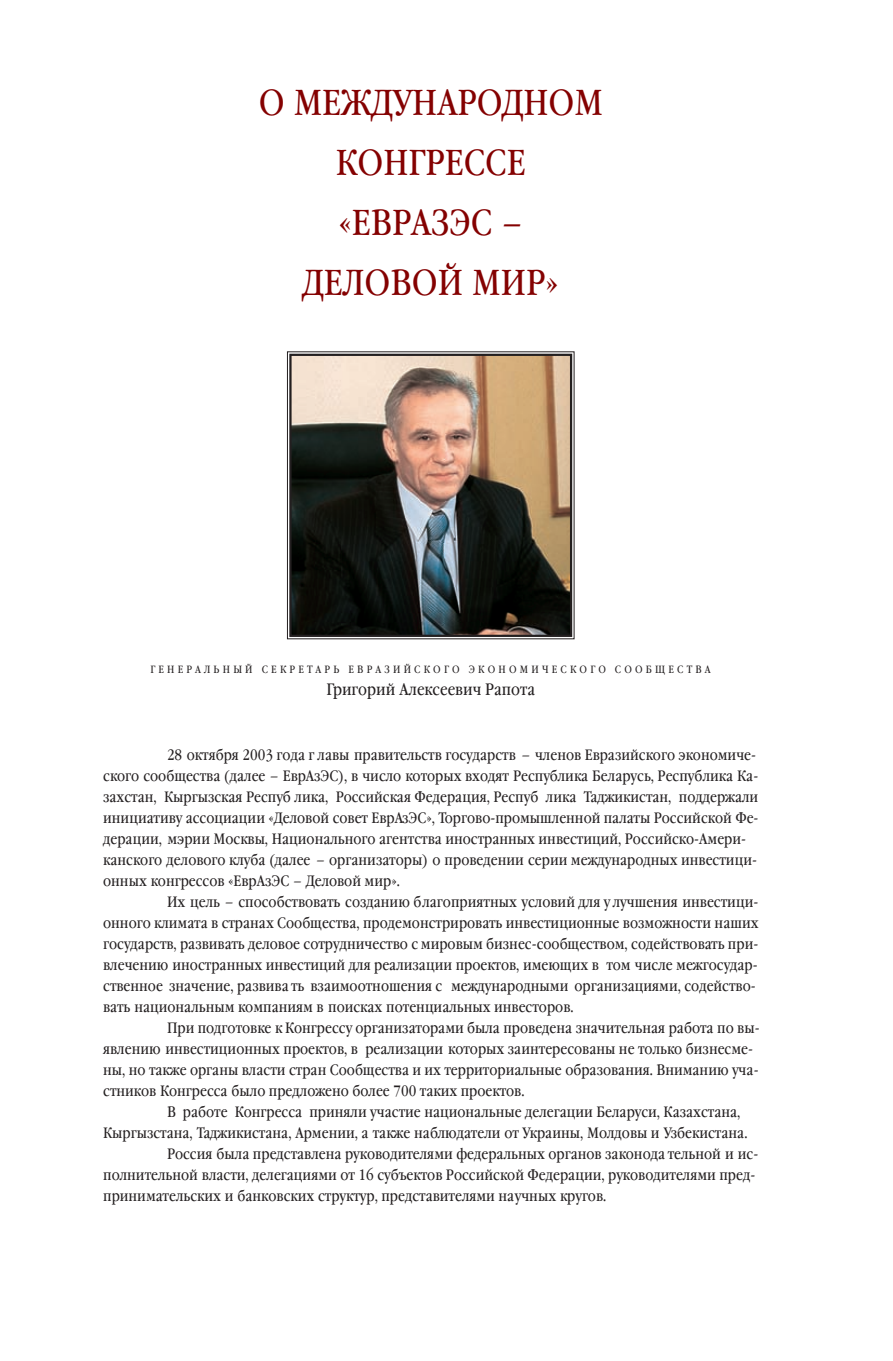
<style>
.page{position:relative;width:893px;height:1361px;background:#fff}
.page>*{position:absolute;margin:0;border:0;box-sizing:border-box;transform-origin:0 0}
.t1{font:36px/60px "Garamond Book Narrow C";color:#840101;text-align:center}
.t2{font:16.5px "Garamond Book Narrow C";color:#231f20}
.t3{font:15px "Garamond Book Narrow C";color:#231f20}
.t4{font:10.5px "Garamond Book Narrow C";letter-spacing:.305em;color:#231f20}
</style>
<div class="page">
<img style="left:286px;top:351px;width:289px;height:289px">
<h1 class="t1" style="left:259px;top:73px;width:345px">О МЕЖДУНАРОДНОМ<br>КОНГРЕССЕ «ЕВРАЗЭС –<br>ДЕЛОВОЙ МИР»</h1>
<p class="t4" style="left:150px;top:663px;width:562px">ГЕНЕРАЛЬНЫЙ СЕКРЕТАРЬ ЕВРАЗИЙСКОГО ЭКОНОМИЧЕСКОГО СООБЩЕСТВА</p>
<p class="t2" style="left:326px;top:680px;width:210px">Григорий Алексеевич Рапота</p>
<p class="t3" style="left:167px;top:746px;width:590px">28 октября 2003 года г лавы правительств государств – членов Евразийского экономиче-</p>
<p class="t3" style="left:103px;top:767px;width:656px">ского сообщества (далее – ЕврАзЭС), в число которых входят Республика Беларусь, Республика Ка-</p>
<p class="t3" style="left:103px;top:788px;width:656px">захстан, Кыргызская Респуб лика, Российская Федерация, Респуб лика Таджикистан, поддержали</p>
<p class="t3" style="left:103px;top:809px;width:657px">инициативу ассоциации «Деловой совет ЕврАзЭС», Торгово-промышленной палаты Российской Фе-</p>
<p class="t3" style="left:103px;top:830px;width:644px">дерации, мэрии Москвы, Национального агентства иностранных инвестиций, Российско-Амери-</p>
<p class="t3" style="left:103px;top:851px;width:655px">канского делового клуба (далее – организаторы) о проведении серии международных инвестици-</p>
<p class="t3" style="left:103px;top:872px;width:298px">онных конгрессов «ЕврАзЭС – Деловой мир».</p>
<p class="t3" style="left:167px;top:893px;width:593px">Их цель – способствовать созданию благоприятных условий для у лучшения инвестици-</p>
<p class="t3" style="left:103px;top:914px;width:657px">онного климата в странах Сообщества, продемонстрировать инвестиционные возможности наших</p>
<p class="t3" style="left:103px;top:935px;width:656px">государств, развивать деловое сотрудничество с мировым бизнес-сообществом, содействовать при-</p>
<p class="t3" style="left:103px;top:956px;width:656px">влечению иностранных инвестиций для реализации проектов, имеющих в том числе межгосудар-</p>
<p class="t3" style="left:103px;top:977px;width:654px">ственное значение, развива ть взаимоотношения с международными организациями, содейство-</p>
<p class="t3" style="left:103px;top:998px;width:472px">вать национальным компаниям в поисках потенциальных инвесторов.</p>
<p class="t3" style="left:167px;top:1019px;width:594px">При подготовке к Конгрессу организаторами была проведена значительная работа по вы-</p>
<p class="t3" style="left:103px;top:1040px;width:651px">явлению инвестиционных проектов, в реализации которых заинтересованы не только бизнесме-</p>
<p class="t3" style="left:103px;top:1061px;width:657px">ны, но также органы власти стран Сообщества и их территориальные образования. Вниманию уча-</p>
<p class="t3" style="left:103px;top:1082px;width:423px">стников Конгресса было предложено более 700 таких проектов.</p>
<p class="t3" style="left:167px;top:1103px;width:575px">В работе Конгресса приняли участие национальные делегации Беларуси, Казахстана,</p>
<p class="t3" style="left:103px;top:1124px;width:645px">Кыргызстана, Таджикистана, Армении, а также наблюдатели от Украины, Молдовы и Узбекистана.</p>
<p class="t3" style="left:167px;top:1145px;width:593px">Россия была представлена руководителями федеральных органов законода тельной и ис-</p>
<p class="t3" style="left:103px;top:1166px;width:653px">полнительной власти, делегациями от 16 субъектов Российской Федерации, руководителями пред-</p>
<p class="t3" style="left:103px;top:1187px;width:504px">принимательских и банковских структур, представителями научных кругов.</p>
</div>
